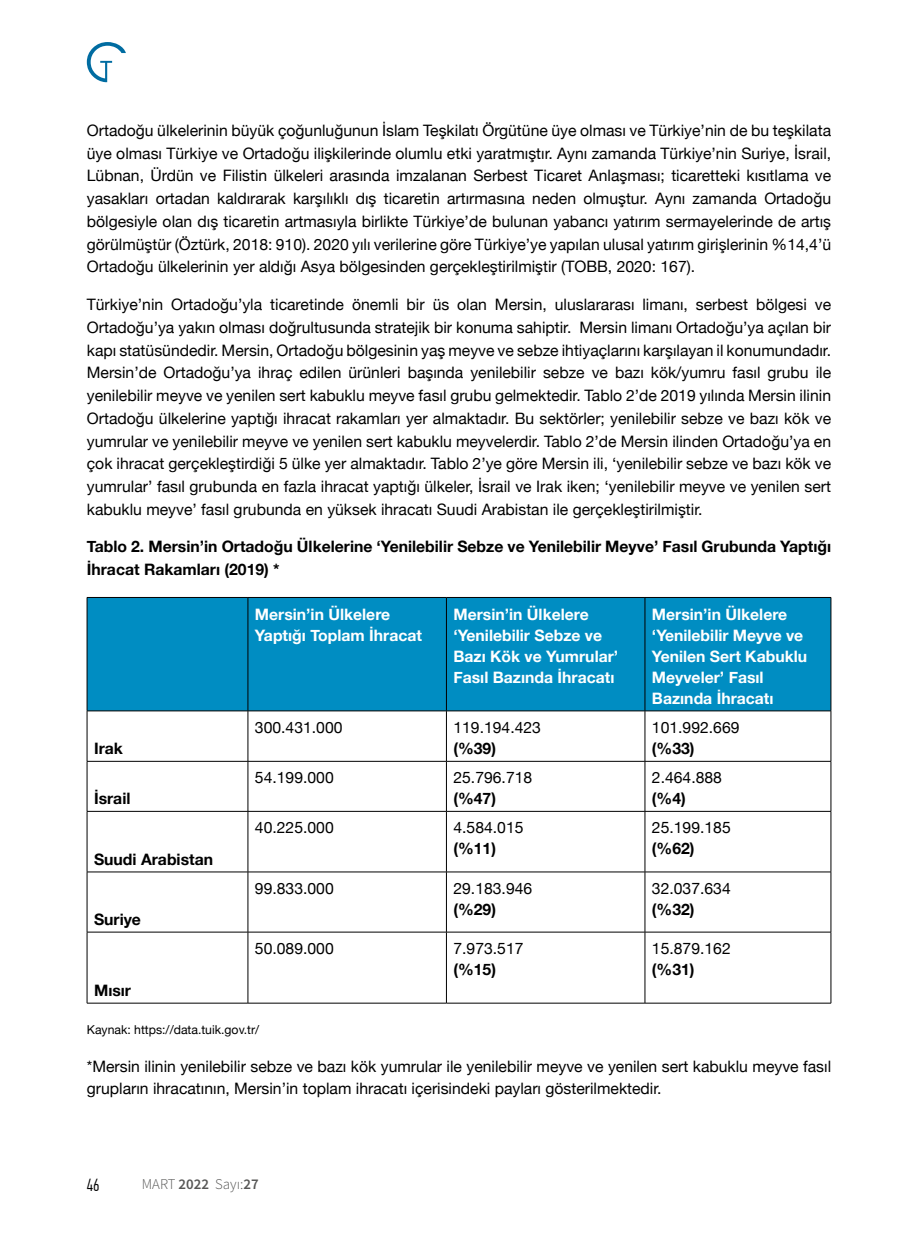
<style>
.page{position:relative;width:918px;height:1241px;background:#fff}
.page>*{position:absolute;margin:0;border:0;box-sizing:border-box;transform-origin:0 0}
.t1{font:300 17.5px "PF Din Text Comp Pro";color:#000}
.t2{font:15.75px/22.8px "Helvetica Neue";color:#000;text-align:justify}
.t3{font:700 15.75px/22.8px "Helvetica Neue";color:#000}
.t4{font:700 15.75px/21px "Helvetica Neue";color:#fff}
.t5{font:300 14.88px "Source Sans Pro";color:#575756}
.t6{font:12.25px "Helvetica Neue";color:#000}
.s1{font-weight:600}
</style>
<div class="page">
<svg style="left:87px;top:42px;width:39px;height:40px"></svg>
<div style="left:88px;top:598px;width:742px;height:112px;background:#008dc2"></div>
<hr style="left:87px;top:597px;width:161px;height:1px;background:#000">
<hr style="left:87px;top:597px;width:1px;height:113px;background:#000">
<hr style="left:248px;top:597px;width:198px;height:1px;background:#000">
<hr style="left:248px;top:597px;width:1px;height:113px;background:#000">
<hr style="left:446px;top:597px;width:199px;height:1px;background:#000">
<hr style="left:446px;top:597px;width:1px;height:113px;background:#000">
<hr style="left:645px;top:597px;width:186px;height:1px;background:#000">
<hr style="left:644px;top:597px;width:1px;height:113px;background:#000">
<hr style="left:830px;top:597px;width:1px;height:113px;background:#000">
<hr style="left:87px;top:710px;width:161px;height:1px;background:#000">
<hr style="left:87px;top:711px;width:1px;height:50px;background:#000">
<hr style="left:248px;top:710px;width:198px;height:1px;background:#000">
<hr style="left:248px;top:711px;width:1px;height:50px;background:#000">
<hr style="left:446px;top:710px;width:199px;height:1px;background:#000">
<hr style="left:446px;top:711px;width:1px;height:50px;background:#000">
<hr style="left:645px;top:710px;width:186px;height:1px;background:#000">
<hr style="left:644px;top:711px;width:1px;height:50px;background:#000">
<hr style="left:830px;top:711px;width:1px;height:50px;background:#000">
<hr style="left:87px;top:761px;width:161px;height:1px;background:#000">
<hr style="left:87px;top:761px;width:1px;height:50px;background:#000">
<hr style="left:248px;top:761px;width:198px;height:1px;background:#000">
<hr style="left:248px;top:761px;width:1px;height:50px;background:#000">
<hr style="left:446px;top:761px;width:199px;height:1px;background:#000">
<hr style="left:446px;top:761px;width:1px;height:50px;background:#000">
<hr style="left:645px;top:761px;width:186px;height:1px;background:#000">
<hr style="left:644px;top:761px;width:1px;height:50px;background:#000">
<hr style="left:830px;top:761px;width:1px;height:50px;background:#000">
<hr style="left:87px;top:811px;width:161px;height:1px;background:#000">
<hr style="left:87px;top:811px;width:1px;height:60px;background:#000">
<hr style="left:248px;top:811px;width:198px;height:1px;background:#000">
<hr style="left:248px;top:811px;width:1px;height:60px;background:#000">
<hr style="left:446px;top:811px;width:199px;height:1px;background:#000">
<hr style="left:446px;top:811px;width:1px;height:60px;background:#000">
<hr style="left:645px;top:811px;width:186px;height:1px;background:#000">
<hr style="left:644px;top:811px;width:1px;height:60px;background:#000">
<hr style="left:830px;top:811px;width:1px;height:60px;background:#000">
<hr style="left:87px;top:871px;width:161px;height:1px;background:#000">
<hr style="left:87px;top:872px;width:1px;height:59px;background:#000">
<hr style="left:248px;top:871px;width:198px;height:1px;background:#000">
<hr style="left:248px;top:872px;width:1px;height:59px;background:#000">
<hr style="left:446px;top:871px;width:199px;height:1px;background:#000">
<hr style="left:446px;top:872px;width:1px;height:59px;background:#000">
<hr style="left:645px;top:871px;width:186px;height:1px;background:#000">
<hr style="left:644px;top:872px;width:1px;height:59px;background:#000">
<hr style="left:830px;top:872px;width:1px;height:59px;background:#000">
<hr style="left:87px;top:931px;width:161px;height:1px;background:#000">
<hr style="left:87px;top:932px;width:1px;height:70px;background:#000">
<hr style="left:248px;top:931px;width:198px;height:1px;background:#000">
<hr style="left:248px;top:932px;width:1px;height:70px;background:#000">
<hr style="left:446px;top:931px;width:199px;height:1px;background:#000">
<hr style="left:446px;top:932px;width:1px;height:70px;background:#000">
<hr style="left:645px;top:931px;width:186px;height:1px;background:#000">
<hr style="left:644px;top:932px;width:1px;height:70px;background:#000">
<hr style="left:830px;top:932px;width:1px;height:70px;background:#000">
<hr style="left:87px;top:1002px;width:161px;height:1px;background:#000">
<hr style="left:248px;top:1002px;width:198px;height:1px;background:#000">
<hr style="left:446px;top:1002px;width:199px;height:1px;background:#000">
<hr style="left:645px;top:1002px;width:186px;height:1px;background:#000">
<p class="t2" style="left:87px;top:120px;width:746px">Ortadoğu ülkelerinin büyük çoğunluğunun İslam Teşkilatı Örgütüne üye olması ve Türkiye’nin de bu teşkilata üye olması Türkiye ve Ortadoğu ilişkilerinde olumlu etki yaratmıştır. Aynı zamanda Türkiye’nin Suriye, İsrail, Lübnan, Ürdün ve Filistin ülkeleri arasında imzalanan Serbest Ticaret Anlaşması; ticaretteki kısıtlama ve yasakları ortadan kaldırarak karşılıklı dış ticaretin artırmasına neden olmuştur. Aynı zamanda Ortadoğu bölgesiyle olan dış ticaretin artmasıyla birlikte Türkiye’de bulunan yabancı yatırım sermayelerinde de artış görülmüştür (Öztürk, 2018: 910). 2020 yılı verilerine göre Türkiye’ye yapılan ulusal yatırım girişlerinin %14,4’ü Ortadoğu ülkelerinin yer aldığı Asya bölgesinden gerçekleştirilmiştir (TOBB, 2020: 167).</p>
<p class="t2" style="left:87px;top:294px;width:746px">Türkiye’nin Ortadoğu’yla ticaretinde önemli bir üs olan Mersin, uluslararası limanı, serbest bölgesi ve Ortadoğu’ya yakın olması doğrultusunda stratejik bir konuma sahiptir. Mersin limanı Ortadoğu’ya açılan bir kapı statüsündedir. Mersin, Ortadoğu bölgesinin yaş meyve ve sebze ihtiyaçlarını karşılayan il konumundadır.<br>Mersin’de Ortadoğu’ya ihraç edilen ürünleri başında yenilebilir sebze ve bazı kök/yumru fasıl grubu ile yenilebilir meyve ve yenilen sert kabuklu meyve fasıl grubu gelmektedir. Tablo 2’de 2019 yılında Mersin ilinin Ortadoğu ülkelerine yaptığı ihracat rakamları yer almaktadır. Bu sektörler; yenilebilir sebze ve bazı kök ve yumrular ve yenilebilir meyve ve yenilen sert kabuklu meyvelerdir. Tablo 2’de Mersin ilinden Ortadoğu’ya en çok ihracat gerçekleştirdiği 5 ülke yer almaktadır. Tablo 2’ye göre Mersin ili, ‘yenilebilir sebze ve bazı kök ve yumrular’ fasıl grubunda en fazla ihracat yaptığı ülkeler, İsrail ve Irak iken; ‘yenilebilir meyve ve yenilen sert kabuklu meyve’ fasıl grubunda en yüksek ihracatı Suudi Arabistan ile gerçekleştirilmiştir.</p>
<p class="t3" style="left:87px;top:536px;width:746px">Tablo 2. Mersin’in Ortadoğu Ülkelerine ‘Yenilebilir Sebze ve Yenilebilir Meyve’ Fasıl Grubunda Yaptığı<br>İhracat Rakamları (2019) *</p>
<p class="t4" style="left:255px;top:604px;width:169px">Mersin’in Ülkelere<br>Yaptığı Toplam İhracat</p>
<p class="t4" style="left:453px;top:604px;width:166px">Mersin’in Ülkelere ‘Yenilebilir Sebze ve<br>Bazı Kök ve Yumrular’<br>Fasıl Bazında İhracatı</p>
<p class="t4" style="left:652px;top:604px;width:157px">Mersin’in Ülkelere ‘Yenilebilir Meyve ve<br>Yenilen Sert Kabuklu<br>Meyveler’ Fasıl<br>Bazında İhracatı</p>
<p class="t3" style="left:94px;top:737px;width:30px">Irak</p>
<p class="t2" style="left:255px;top:716px;width:89px">300.431.000</p>
<p class="t2" style="left:453px;top:716px;width:89px">119.194.423</p>
<p class="t3" style="left:453px;top:737px;width:44px">(%39)</p>
<p class="t2" style="left:652px;top:716px;width:89px">101.992.669</p>
<p class="t3" style="left:652px;top:737px;width:44px">(%33)</p>
<p class="t3" style="left:94px;top:787px;width:38px">İsrail</p>
<p class="t3" style="left:94px;top:848px;width:120px">Suudi Arabistan</p>
<p class="t3" style="left:94px;top:908px;width:48px">Suriye</p>
<p class="t3" style="left:94px;top:979px;width:38px">Mısır</p>
<p class="t2" style="left:255px;top:767px;width:80px">54.199.000</p>
<p class="t2" style="left:453px;top:767px;width:80px">25.796.718</p>
<p class="t3" style="left:453px;top:787px;width:44px">(%47)</p>
<p class="t2" style="left:255px;top:817px;width:80px">40.225.000</p>
<p class="t2" style="left:453px;top:817px;width:72px">4.584.015</p>
<p class="t3" style="left:453px;top:837px;width:44px">(%11)</p>
<p class="t2" style="left:255px;top:877px;width:80px">99.833.000</p>
<p class="t2" style="left:453px;top:877px;width:80px">29.183.946</p>
<p class="t3" style="left:453px;top:898px;width:44px">(%29)</p>
<p class="t2" style="left:255px;top:937px;width:80px">50.089.000</p>
<p class="t2" style="left:453px;top:937px;width:72px">7.973.517</p>
<p class="t3" style="left:453px;top:958px;width:44px">(%15)</p>
<p class="t2" style="left:652px;top:767px;width:72px">2.464.888</p>
<p class="t3" style="left:652px;top:787px;width:35px">(%4)</p>
<p class="t2" style="left:652px;top:817px;width:80px">25.199.185</p>
<p class="t3" style="left:652px;top:837px;width:44px">(%62)</p>
<p class="t2" style="left:652px;top:877px;width:80px">32.037.634</p>
<p class="t3" style="left:652px;top:898px;width:44px">(%32)</p>
<p class="t2" style="left:652px;top:937px;width:80px">15.879.162</p>
<p class="t3" style="left:652px;top:958px;width:44px">(%31)</p>
<p class="t6" style="left:87px;top:1020px;width:174px">Kaynak: https://data.tuik.gov.tr/</p>
<p class="t2" style="left:87px;top:1055px;width:746px">*Mersin ilinin yenilebilir sebze ve bazı kök yumrular ile yenilebilir meyve ve yenilen sert kabuklu meyve fasıl grupların ihracatının, Mersin’in toplam ihracatı içerisindeki payları gösterilmektedir.</p>
<p class="t1" style="left:87px;top:1174px;width:14px">46</p>
<p class="t5" style="left:142px;top:1174px;width:118px">MART <span class="s1">2022</span> Sayı:<span class="s1">27</span></p>
</div>
